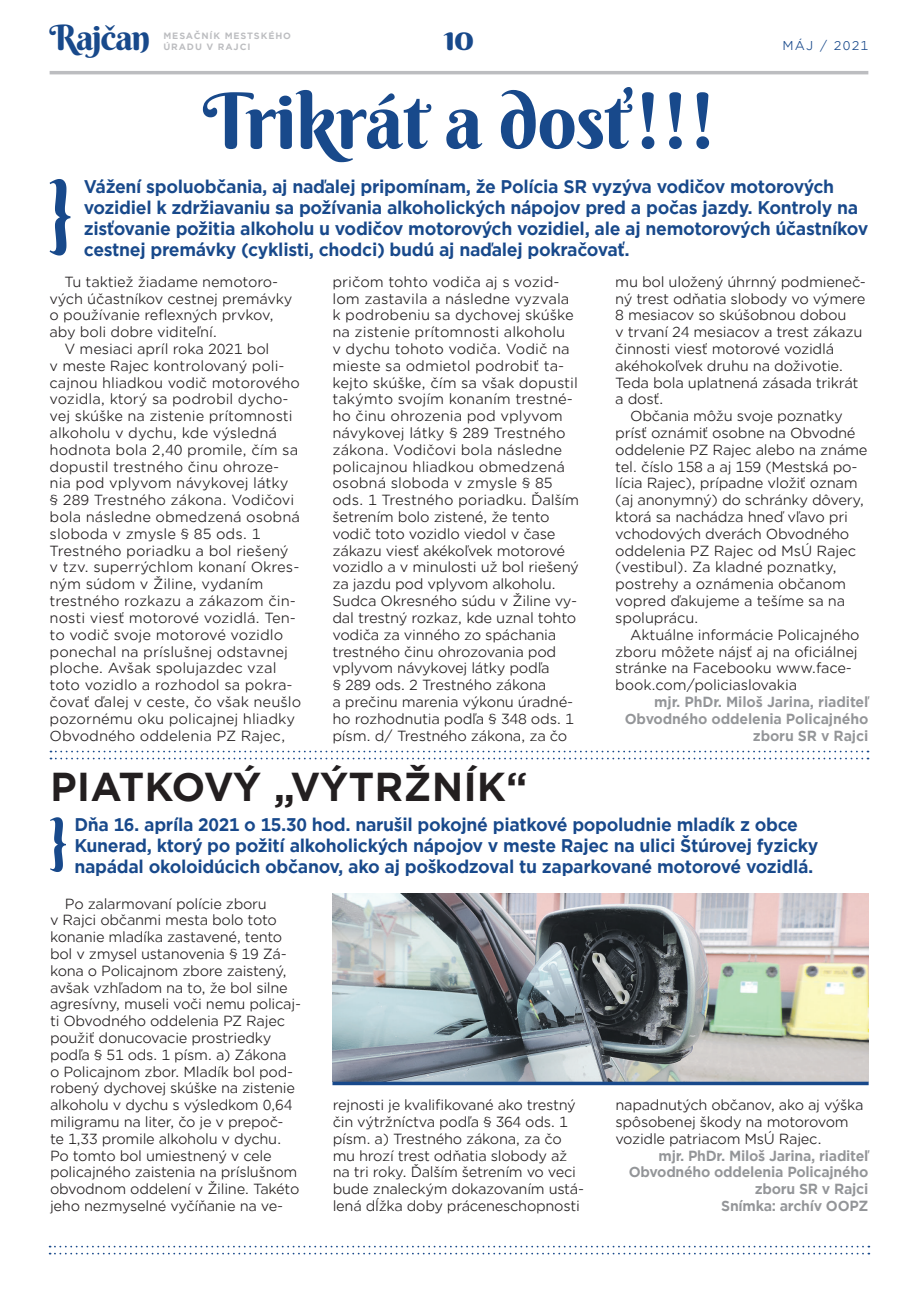
<style>
.page{position:relative;width:918px;height:1305px;background:#fff}
.page>*{position:absolute;margin:0;border:0;box-sizing:border-box;transform-origin:0 0}
.t1{font:77px "Berkshire Swash";letter-spacing:-.01em;color:#18498b}
.t2{font:700 38.5px "Gotham Office";color:#231f20}
.t3{font:35px "Berkshire Swash";letter-spacing:-.04em;color:#18498b}
.t4{font:700 17.5px/21px "Gotham Office";letter-spacing:-.02em;color:#18498b;scale:.96 1}
.t5{font:14px/16.8px "Gotham Office";letter-spacing:-.02em;color:#231f20}
.t6{font:14px "Gotham Office";color:#231f20}
.t7{font:700 14px/16.8px "Gotham Office";letter-spacing:-.02em;color:#939598;text-align:right;scale:.96 1}
.t8{font:12.25px "Gotham Office";letter-spacing:.1em;color:#18498b}
.t9{font:700 8.75px/10.5px "Gotham Office";letter-spacing:.1em;color:#bcbdc0}
</style>
<div class="page">
<hr style="left:50px;top:71px;width:818px;height:3px;background:#bcbdc0">
<svg style="left:50px;top:1245px;width:819px;height:9px"></svg>
<svg style="left:50px;top:179px;width:20px;height:76px"></svg>
<svg style="left:50px;top:817px;width:16px;height:55px"></svg>
<svg style="left:50px;top:750px;width:818px;height:9px"></svg>
<img style="left:333px;top:893px;width:535px;height:188px">
<svg style="left:332px;top:1081px;width:536px;height:4px;background:#345d93"></svg>
<h3 class="t3" style="left:50px;top:15px;width:102px">Rajčan</h3>
<h3 class="t3" style="left:444px;top:15px;width:32px">10</h3>
<p class="t8" style="left:782px;top:37px;width:88px">MÁJ / 2021</p>
<p class="t9" style="left:163px;top:31px;width:129px">MESAČNÍK MESTSKÉHO<br>ÚRADU V RAJCI</p>
<h1 class="t1" style="left:203px;top:73px;width:515px">Trikrát a dosť!!!</h1>
<p class="t4" style="left:84px;top:176px;width:818px">Vážení spoluobčania, aj naďalej pripomínam, že Polícia SR vyzýva vodičov motorových vozidiel k zdržiavaniu sa požívania alkoholických nápojov pred a počas jazdy. Kontroly na zisťovanie požitia alkoholu u vodičov motorových vozidiel, ale aj nemotorových účastníkov cestnej premávky (cyklisti, chodci) budú aj naďalej pokračovať.</p>
<p class="t5" style="left:64px;top:273px;width:215px">Tu taktiež žiadame nemotoro-</p>
<p class="t5" style="left:50px;top:290px;width:244px">vých účastníkov cestnej premávky</p>
<p class="t5" style="left:50px;top:306px;width:226px">o používanie reflexných prvkov,</p>
<p class="t5" style="left:50px;top:323px;width:169px">aby boli dobre viditeľní.</p>
<p class="t5" style="left:64px;top:340px;width:206px">V mesiaci apríl roka 2021 bol</p>
<p class="t5" style="left:50px;top:357px;width:236px">v meste Rajec kontrolovaný poli-</p>
<p class="t6" style="left:50px;top:373px;width:252px">cajnou hliadkou vodič motorového</p>
<p class="t6" style="left:50px;top:390px;width:240px">vozidla, ktorý sa podrobil dycho-</p>
<p class="t6" style="left:50px;top:407px;width:244px">vej skúške na zistenie prítomnosti</p>
<p class="t6" style="left:50px;top:424px;width:229px">alkoholu v dychu, kde výsledná</p>
<p class="t6" style="left:50px;top:440px;width:250px">hodnota bola 2,40 promile, čím sa</p>
<p class="t6" style="left:50px;top:457px;width:231px">dopustil trestného činu ohroze-</p>
<p class="t6" style="left:50px;top:474px;width:240px">nia pod vplyvom návykovej látky</p>
<p class="t6" style="left:50px;top:491px;width:246px">§ 289 Trestného zákona. Vodičovi</p>
<p class="t6" style="left:50px;top:508px;width:252px">bola následne obmedzená osobná</p>
<p class="t6" style="left:50px;top:524px;width:212px">sloboda v zmysle § 85 ods. 1</p>
<p class="t6" style="left:50px;top:541px;width:240px">Trestného poriadku a bol riešený</p>
<p class="t6" style="left:50px;top:558px;width:251px">v tzv. superrýchlom konaní Okres-</p>
<p class="t6" style="left:50px;top:575px;width:215px">ným súdom v Žiline, vydaním</p>
<p class="t6" style="left:50px;top:592px;width:248px">trestného rozkazu a zákazom čin-</p>
<p class="t6" style="left:50px;top:608px;width:248px">nosti viesť motorové vozidlá. Ten-</p>
<p class="t6" style="left:50px;top:625px;width:235px">to vodič svoje motorové vozidlo</p>
<p class="t6" style="left:50px;top:642px;width:240px">ponechal na príslušnej odstavnej</p>
<p class="t6" style="left:50px;top:659px;width:228px">ploche. Avšak spolujazdec vzal</p>
<p class="t6" style="left:50px;top:676px;width:245px">toto vozidlo a rozhodol sa pokra-</p>
<p class="t6" style="left:50px;top:692px;width:253px">čovať ďalej v ceste, čo však neušlo</p>
<p class="t6" style="left:50px;top:709px;width:247px">pozornému oku policajnej hliadky</p>
<p class="t6" style="left:50px;top:726px;width:237px">Obvodného oddelenia PZ Rajec,</p>
<p class="t5" style="left:332px;top:273px;width:248px">pričom tohto vodiča aj s vozid&shy;lom zastavila a následne vyzvala k podrobeniu sa dychovej skúške na zistenie prítomnosti alkoholu<br>v dychu tohoto vodiča. Vodič na mieste sa odmietol podrobiť ta&shy;kejto skúške, čím sa však dopustil takýmto svojím konaním trestné&shy;ho činu ohrozenia pod vplyvom návykovej látky § 289 Trestného zákona. Vodičovi bola následne policajnou hliadkou obmedzená osobná sloboda v zmysle § 85 ods. 1 Trestného poriadku. Ďalším šetrením bolo zistené, že tento vodič toto vozidlo viedol v čase zákazu viesť akékoľvek motorové vozidlo a v minulosti už bol riešený za jazdu pod vplyvom alkoholu.<br>Sudca Okresného súdu v Žiline vy&shy;dal trestný rozkaz, kde uznal tohto vodiča za vinného zo spáchania trestného činu ohrozovania pod vplyvom návykovej látky podľa<br>§ 289 ods. 2 Trestného zákona<br>a prečinu marenia výkonu úradné&shy;ho rozhodnutia podľa § 348 ods. 1 písm. d/ Trestného zákona, za čo</p>
<p class="t5" style="left:615px;top:273px;width:252px">mu bol uložený úhrnný podmieneč-</p>
<p class="t5" style="left:615px;top:290px;width:252px">ný trest odňatia slobody vo výmere</p>
<p class="t5" style="left:615px;top:306px;width:233px">8 mesiacov so skúšobnou dobou</p>
<p class="t5" style="left:615px;top:323px;width:249px">v trvaní 24 mesiacov a trest zákazu</p>
<p class="t5" style="left:615px;top:340px;width:220px">činnosti viesť motorové vozidlá</p>
<p class="t5" style="left:615px;top:357px;width:229px">akéhokoľvek druhu na doživotie.</p>
<p class="t5" style="left:615px;top:374px;width:245px">Teda bola uplatnená zásada trikrát</p>
<p class="t5" style="left:615px;top:390px;width:50px">a dosť.</p>
<p class="t5" style="left:630px;top:407px;width:214px">Občania môžu svoje poznatky</p>
<p class="t5" style="left:615px;top:424px;width:242px">prísť oznámiť osobne na Obvodné</p>
<p class="t5" style="left:615px;top:441px;width:254px">oddelenie PZ Rajec alebo na známe</p>
<p class="t5" style="left:615px;top:458px;width:244px">tel. číslo 158 a aj 159 (Mestská po-</p>
<p class="t5" style="left:615px;top:474px;width:244px">lícia Rajec), prípadne vložiť oznam</p>
<p class="t5" style="left:615px;top:491px;width:250px">(aj anonymný) do schránky dôvery,</p>
<p class="t5" style="left:615px;top:508px;width:234px">ktorá sa nachádza hneď vľavo pri</p>
<p class="t5" style="left:615px;top:525px;width:236px">vchodových dverách Obvodného</p>
<p class="t5" style="left:615px;top:542px;width:242px">oddelenia PZ Rajec od MsÚ Rajec</p>
<p class="t5" style="left:615px;top:558px;width:223px">(vestibul). Za kladné poznatky,</p>
<p class="t5" style="left:615px;top:575px;width:232px">postrehy a oznámenia občanom</p>
<p class="t5" style="left:615px;top:592px;width:231px">vopred ďakujeme a tešíme sa na</p>
<p class="t5" style="left:615px;top:609px;width:85px">spoluprácu.</p>
<p class="t5" style="left:630px;top:626px;width:231px">Aktuálne informácie Policajného</p>
<p class="t5" style="left:615px;top:642px;width:244px">zboru môžete nájsť aj na oficiálnej</p>
<p class="t5" style="left:615px;top:659px;width:238px">stránke na Facebooku www.face-</p>
<p class="t5" style="left:615px;top:676px;width:183px">book.com/policiaslovakia</p>
<p class="t7" style="left:625px;top:693px;width:255px">mjr. PhDr. Miloš Jarina, riaditeľ<br>Obvodného oddelenia Policajného zboru SR v Rajci</p>
<h2 class="t2" style="left:50px;top:761px;width:479px">PIATKOVÝ „VÝTRŽNÍK“</h2>
<p class="t4" style="left:74px;top:814px;width:776px">Dňa 16. apríla 2021 o 15.30 hod. narušil pokojné piatkové popoludnie mladík z obce<br>Kunerad, ktorý po požití alkoholických nápojov v meste Rajec na ulici Štúrovej fyzicky napádal okoloidúcich občanov, ako aj poškodzoval tu zaparkované motorové vozidlá.</p>
<p class="t5" style="left:50px;top:894px;width:252px;text-indent:15px">Po zalarmovaní polície zboru<br>v Rajci občanmi mesta bolo toto konanie mladíka zastavené, tento bol v zmysel ustanovenia § 19 Zá&shy;kona o Policajnom zbore zaistený, avšak vzhľadom na to, že bol silne agresívny, museli voči nemu policaj&shy;ti Obvodného oddelenia PZ Rajec použiť donucovacie prostriedky podľa § 51 ods. 1 písm. a) Zákona<br>o Policajnom zbor. Mladík bol pod&shy;robený dychovej skúške na zistenie alkoholu v dychu s výsledkom 0,64 miligramu na liter, čo je v prepoč-<br>te 1,33 promile alkoholu v dychu.<br>Po tomto bol umiestnený v cele policajného zaistenia na príslušnom obvodnom oddelení v Žiline. Takéto jeho nezmyselné vyčíňanie na ve-</p>
<p class="t5" style="left:333px;top:1096px;width:253px">rejnosti je kvalifikované ako trestný čin výtržníctva podľa § 364 ods. 1 písm. a) Trestného zákona, za čo mu hrozí trest odňatia slobody až na tri roky. Ďalším šetrením vo veci bude znaleckým dokazovaním ustá&shy;lená dĺžka doby práceneschopnosti</p>
<p class="t5" style="left:615px;top:1096px;width:250px">napadnutých občanov, ako aj výška spôsobenej škody na motorovom vozidle patriacom MsÚ Rajec.</p>
<p class="t7" style="left:629px;top:1147px;width:251px">mjr. PhDr. Miloš Jarina, riaditeľ<br>Obvodného oddelenia Policajného zboru SR v Rajci<br>Snímka: archív OOPZ</p>
</div>
